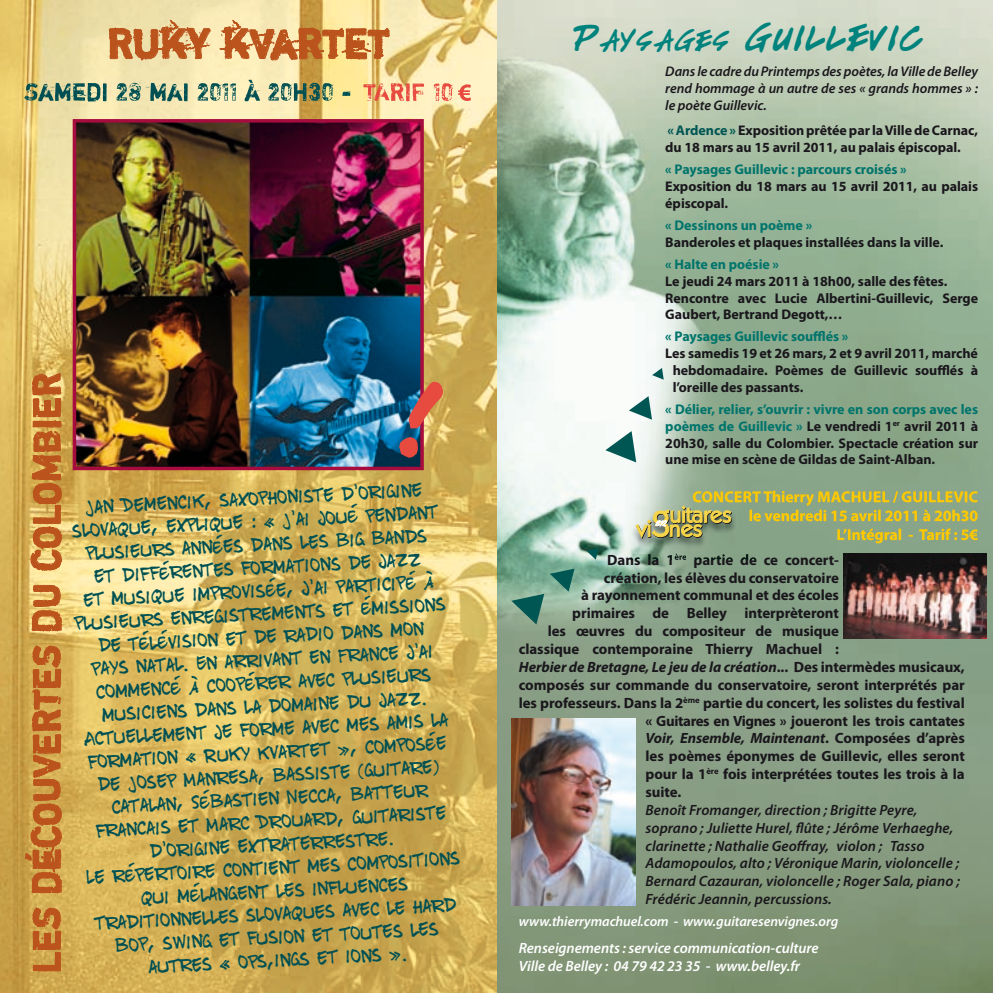
<style>
.page{position:relative;width:993px;height:993px;background:#fff}
.page>*{position:absolute;margin:0;border:0;box-sizing:border-box;transform-origin:0 0}
.t1{font:42px "Shortcut";color:#bb531d}
.t2{font:38.5px "Shortcut";color:#bb531d}
.t3{font:35px "Write Off";color:#00837d}
.t4{font:19.25px/23.1px "Tinet";color:#005053;text-align:center}
.t5{font:700 14.88px "Myriad Pro";letter-spacing:-.005em;color:#1a171c}
.t6{font:italic 600 14.88px/17.8px "Myriad Pro";letter-spacing:.005em;color:#1a171c}
.t7{font:italic 700 14.88px "Myriad Pro";letter-spacing:-.005em;color:#1a171c}
.t8{font:italic 600 14.88px/17.8px "Myriad Pro";letter-spacing:-.005em;color:#fff}
.t9{font:700 14px/16.8px "Myriad Pro";letter-spacing:-.005em;color:#1a171c}
.t10{font:italic 600 14px/16.8px "Myriad Pro";letter-spacing:-.005em;color:#1a171c;text-align:justify}
.t11{font:700 14px "Myriad Pro";letter-spacing:-.005em;color:#00746b}
.t12{font:italic 600 14px "Myriad Pro";letter-spacing:-.005em;color:#fff}
.s1{color:#005653}
.s2{color:#00746b}
.s3{font-style:normal}
</style>
<div class="page">
<img style="left:0;top:0;width:992px;height:992px">
<img style="left:511px;top:718px;width:124px;height:187px">
<img style="left:843px;top:553px;width:143px;height:85px">
<svg style="left:605px;top:431px;width:31px;height:31px"></svg>
<svg style="left:628px;top:396px;width:23px;height:23px"></svg>
<svg style="left:652px;top:368px;width:11px;height:11px"></svg>
<img style="left:631px;top:505px;width:124px;height:54px">
<img style="left:631px;top:554px;width:40px;height:5px">
<svg style="left:674px;top:553px;width:12px;height:6px"></svg>
<img style="left:686px;top:554px;width:69px;height:5px">
<svg style="left:635px;top:490px;width:342px;height:53px;background:#a5ad6f"></svg>
<svg style="left:511px;top:568px;width:63px;height:56px;background:#6f9f8a"></svg>
<svg style="left:586px;top:548px;width:12px;height:11px"></svg>
<svg style="left:28px;top:905px;width:35px;height:69px;background:#cb9142"></svg>
<svg style="left:22px;top:643px;width:42px;height:251px;background:#ca9242"></svg>
<svg style="left:30px;top:584px;width:32px;height:48px;background:#e2af66"></svg>
<svg style="left:26px;top:372px;width:38px;height:199px;background:#d49d4f"></svg>
<svg style="left:107px;top:20px;width:103px;height:41px;background:#e3be89"></svg>
<svg style="left:219px;top:20px;width:180px;height:42px;background:#e4bb7e"></svg>
<svg style="left:363px;top:83px;width:108px;height:18px;background:#f3b08a"></svg>
<svg style="left:24px;top:80px;width:326px;height:23px;background:#a9b58d"></svg>
<img style="left:73px;top:119px;width:350px;height:351px">
<svg style="left:390px;top:374px;width:60px;height:89px;background:#877364"></svg>
<h1 class="t1" style="left:107px;top:17px;width:283px">RUKY KVARTET</h1>
<h2 class="t2" style="left:23px;top:972px;width:601px;rotate:-90deg">LES DÉCOUVERTES DU COLOMBIER</h2>
<p class="t4" style="left:67px;top:494px;width:375px;rotate:-3deg">Jan Demencik, saxophoniste d'origine slovaque, explique : « J'ai joué pendant plusieurs années dans les big bands<br>et différentes formations de jazz<br>et musique improvisée, j'ai participé à plusieurs enregistrements et émissions de télévision et de radio dans mon<br>pays natal. En arrivant en France j'ai commencé à coopérer avec plusieurs musiciens dans la domaine du jazz.<br>Actuellement je forme avec mes amis la formation « Ruky kvartet », composée de Josep Manresa, bassiste (guitare) catalan, Sébastien Necca, batteur francais et Marc Drouard, guitariste d'origine extraterrestre.<br>Le répertoire contient mes compositions qui mélangent les influences traditionnelles slovaques avec le hard bop, swing et fusion et toutes les autres « ops,ings et ions ».</p>
<h3 class="t3" style="left:573px;top:16px;width:352px">Paysages GUILLEVIC</h3>
<p class="t10" style="left:665px;top:63px;width:314px">Dans le cadre du Printemps des poètes, la Ville de Belley rend hommage à un autre de ses « grands hommes » : le poète Guillevic.</p>
<p class="t9" style="left:665px;top:122px;width:314px"><span class="s1">« ardence »</span> Exposition prêtée par la Ville de Carnac, du 18 mars au 15 avril 2011, au palais épiscopal.</p>
<p class="t11" style="left:665px;top:160px;width:243px">« Paysages Guillevic : parcours croisés »</p>
<p class="t9" style="left:665px;top:177px;width:314px">Exposition du 18 mars au 15 avril 2011, au palais épiscopal.</p>
<p class="t11" style="left:665px;top:216px;width:148px">« Dessinons un poème »</p>
<p class="t9" style="left:665px;top:233px;width:279px">Banderoles et plaques installées dans la ville.</p>
<p class="t11" style="left:665px;top:255px;width:115px">« Halte en poésie »</p>
<p class="t9" style="left:665px;top:272px;width:314px">Le jeudi 24 mars 2011 à 18h00, salle des fêtes. rencontre avec Lucie albertini-Guillevic, serge<br>Gaubert, Bertrand Degott,…</p>
<p class="t11" style="left:665px;top:327px;width:185px">« Paysages Guillevic soufflés »</p>
<p class="t9" style="left:672px;top:344px;width:307px;text-align:justify;text-indent:-7px">Les samedis 19 et 26 mars, 2 et 9 avril 2011, marché hebdomadaire. Poèmes de Guillevic soufflés à l’oreille des passants.</p>
<p class="t9" style="left:665px;top:400px;width:314px;text-align:justify"><span class="s2">« Délier, relier, s’ouvrir : vivre en son corps avec les poèmes de Guillevic »</span> Le vendredi 1<sup>er</sup> avril 2011 à 20h30, salle du Colombier. spectacle création sur une mise en scène de Gildas de saint-alban.</p>
<p class="t5" style="left:607px;top:550px;width:233px">Dans la 1<sup>ère</sup> partie de ce concert-</p>
<p class="t5" style="left:603px;top:567px;width:236px">création, les élèves du conservatoire</p>
<p class="t5" style="left:581px;top:585px;width:259px">à rayonnement communal et des écoles</p>
<p class="t5" style="left:572px;top:603px;width:268px">primaires de Belley interprèteront</p>
<p class="t5" style="left:547px;top:621px;width:292px">les œuvres du compositeur de musique</p>
<p class="t5" style="left:518px;top:639px;width:321px">classique contemporaine Thierry Machuel :</p>
<p class="t7" style="left:518px;top:657px;width:447px">Herbier de Bretagne, Le jeu de la création<span class="s3">... Des intermèdes musicaux,</span></p>
<p class="t5" style="left:518px;top:675px;width:447px">composés sur commande du conservatoire, seront interprétés par</p>
<p class="t5" style="left:518px;top:692px;width:447px">les professeurs. Dans la 2<sup>ème</sup> partie du concert, les solistes du festival</p>
<p class="t5" style="left:645px;top:710px;width:321px">« Guitares en Vignes » joueront les trois cantates</p>
<p class="t7" style="left:645px;top:728px;width:321px">Voir, Ensemble, Maintenant<span class="s3">. Composées d’après</span></p>
<p class="t5" style="left:645px;top:746px;width:321px">les poèmes éponymes de Guillevic, elles seront</p>
<p class="t5" style="left:645px;top:764px;width:321px">pour la 1<sup>ère</sup> fois interprétées toutes les trois à la</p>
<p class="t5" style="left:645px;top:782px;width:37px">suite.</p>
<p class="t6" style="left:645px;top:800px;width:316px">Benoît Fromanger, direction ; Brigitte Peyre, soprano ; Juliette Hurel, flûte ; Jérôme Verhaeghe, clarinette ; Nathalie Geoffray, violon ; Tasso Adamopoulos, alto ; Véronique Marin, violoncelle ; Bernard Cazauran, violoncelle ; Roger Sala, piano ; Frédéric Jeannin, percussions.</p>
<p class="t12" style="left:518px;top:912px;width:321px">www.thierrymachuel.com - www.guitaresenvignes.org</p>
<p class="t8" style="left:518px;top:938px;width:301px">Renseignements : service communication-culture<br>Ville de Belley : 04 79 42 23 35 - www.belley.fr</p>
</div>
